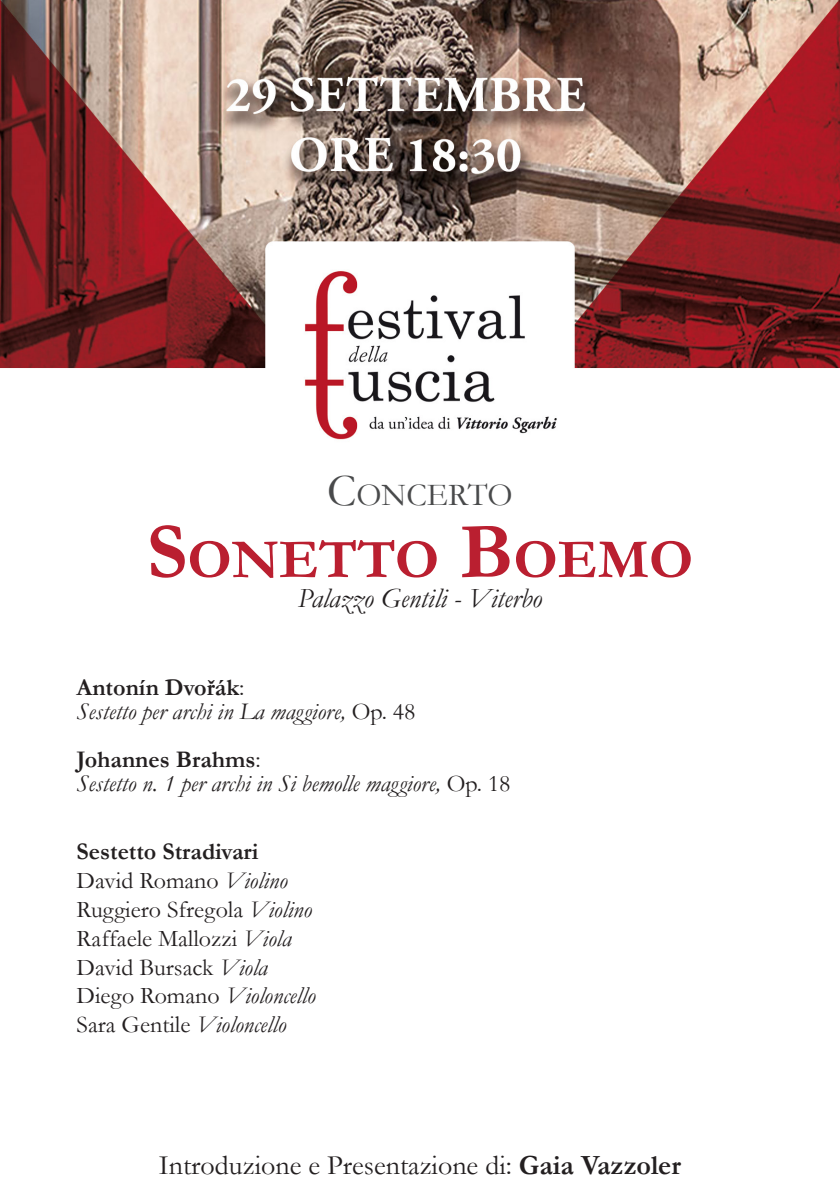
<style>
.page{position:relative;width:840px;height:1191px;background:#fff}
.page>*{position:absolute;margin:0;border:0;box-sizing:border-box;transform-origin:0 0}
.t1{font:700 56px "Garamond";color:#ba1f30}
.t2{font:32.2px "Garamond";color:#494a4b}
.t3{font:28px "Garamond";color:#231f20}
.t4{font:italic 28px "Garamond";color:#231f20}
.t5{font:24px/28.8px "Garamond";color:#231f20}
.t6{font:italic 24px/24px "Garamond";color:#231f20}
.s1{font-size:46px}
.s2{font-size:80px}
.s3{font-weight:700;font-style:normal}
.s4{font-style:normal}
.s5{font-weight:700}
.s6{font-style:italic}
</style>
<div class="page">
<img style="left:0;top:0;width:839px;height:440px">
<h2 class="t2" style="left:327px;top:473px;width:187px"><span class="s1">C</span>ONCERTO</h2>
<h1 class="t1" style="left:146px;top:521px;width:548px"><span class="s2">S</span>ONETTO <span class="s2">B</span>OEMO</h1>
<p class="t4" style="left:298px;top:579px;width:245px">Palazzo Gentili - Viterbo</p>
<p class="t6" style="left:77px;top:675px;width:340px"><span class="s3">Antonín Dvořák</span><span class="s4">:<br></span>Sestetto per archi in La maggiore, <span class="s4">Op. 48</span></p>
<p class="t6" style="left:77px;top:747px;width:435px"><span class="s3">Johannes Brahms</span><span class="s4">:<br></span>Sestetto n. 1 per archi in Si bemolle maggiore, <span class="s4">Op. 18</span></p>
<p class="t5" style="left:77px;top:836px;width:240px"><span class="s5">Sestetto Stradivari<br></span>David Romano <span class="s6">Violino<br></span>Ruggiero Sfregola <span class="s6">Violino<br></span>Raffaele Mallozzi <span class="s6">Viola<br></span>David Bursack <span class="s6">Viola<br></span>Diego Romano <span class="s6">Violoncello<br></span>Sara Gentile <span class="s6">Violoncello</span></p>
<p class="t3" style="left:159px;top:1146px;width:523px">Introduzione e Presentazione di: <span class="s5">Gaia Vazzoler</span></p>
</div>
